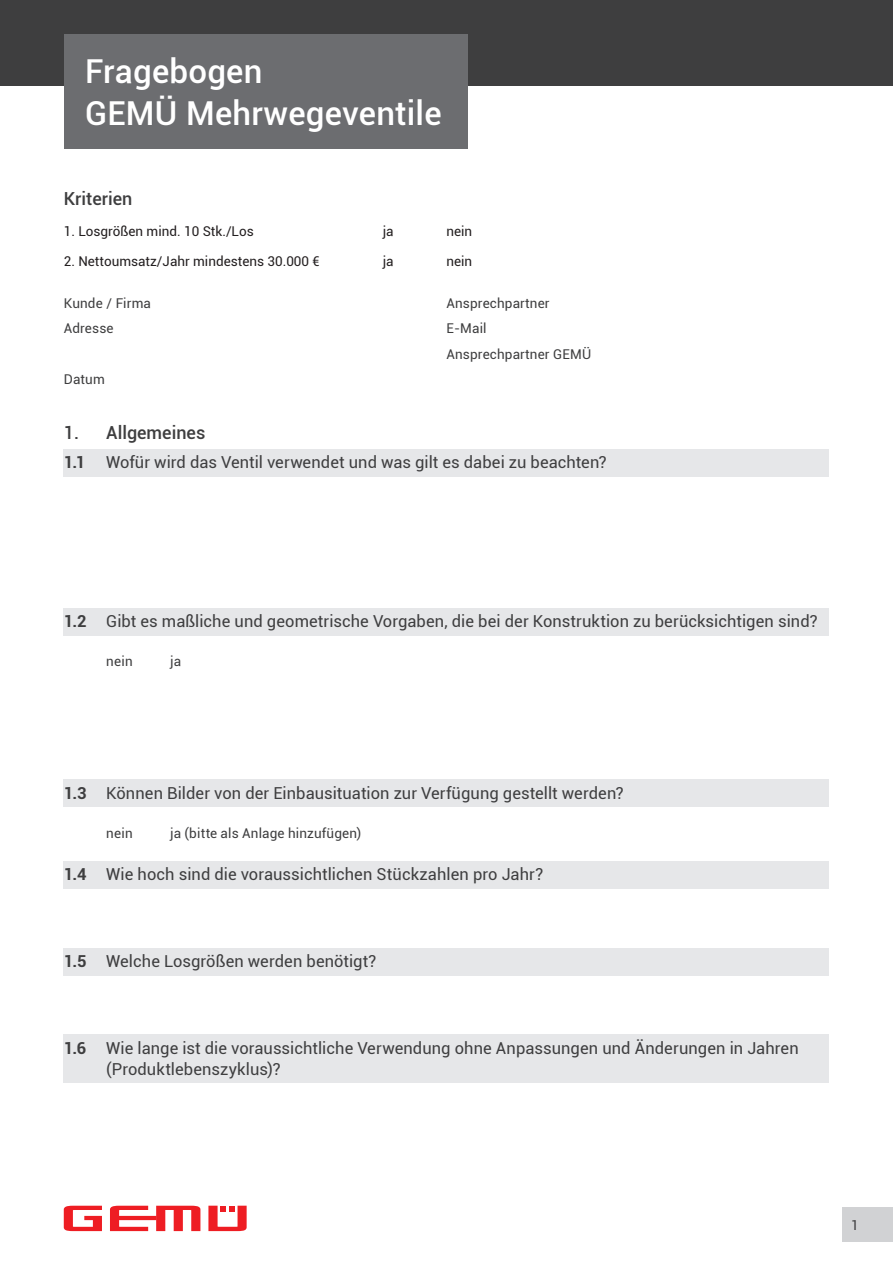
<style>
.page{position:relative;width:893px;height:1263px;background:#fff}
.page>*{position:absolute;margin:0;border:0;box-sizing:border-box;transform-origin:0 0}
.t1{font:500 33px/42px "Roboto";letter-spacing:.005em;color:#fff}
.t2{font:500 18px "Roboto";color:#3e3e3f}
.t3{font:16.5px/21px "Roboto";letter-spacing:.005em;color:#3e3e3f}
.t4{font:700 16.5px "Roboto";color:#3e3e3f}
.t5{font:13.5px/25.5px "Roboto";letter-spacing:.01em;color:#3e3e3f}
.t6{font:13.5px "Roboto";color:#231f20}
.s1{font-weight:700}
</style>
<div class="page">
<div style="left:842px;top:1208px;width:51px;height:34px;background:#d1d2d4"></div>
<svg style="left:110px;top:1206px;width:90px;height:25px"></svg>
<svg style="left:64px;top:1206px;width:38px;height:25px"></svg>
<svg style="left:208px;top:1206px;width:39px;height:25px"></svg>
<div style="left:64px;top:449px;width:765px;height:28px;background:#e6e7e9"></div>
<div style="left:64px;top:608px;width:765px;height:27px;background:#e6e7e9"></div>
<div style="left:64px;top:780px;width:765px;height:27px;background:#e6e7e9"></div>
<div style="left:64px;top:861px;width:765px;height:27px;background:#e6e7e9"></div>
<div style="left:64px;top:948px;width:765px;height:27px;background:#e6e7e9"></div>
<div style="left:64px;top:1035px;width:765px;height:48px;background:#e6e7e9"></div>
<div style="left:0;top:0;width:893px;height:85px;background:#3e3e3f"></div>
<div style="left:64px;top:34px;width:404px;height:115px;background:#6c6d70"></div>
<h1 class="t1" style="left:85px;top:49px;width:358px">Fragebogen<br>GEMÜ Mehrwegeventile</h1>
<p class="t2" style="left:64px;top:186px;width:70px">Kriterien</p>
<p class="t6" style="left:64px;top:221px;width:191px">1. Losgrößen mind. 10 Stk./Los</p>
<p class="t6" style="left:383px;top:221px;width:12px">ja</p>
<p class="t6" style="left:446px;top:221px;width:27px">nein</p>
<p class="t6" style="left:64px;top:252px;width:257px">2. Nettoumsatz/Jahr mindestens 30.000 €</p>
<p class="t6" style="left:383px;top:252px;width:12px">ja</p>
<p class="t6" style="left:446px;top:252px;width:27px">nein</p>
<p class="t5" style="left:64px;top:290px;width:89px">Kunde / Firma</p>
<p class="t5" style="left:446px;top:290px;width:105px">Ansprechpartner</p>
<p class="t5" style="left:64px;top:315px;width:51px">Adresse</p>
<p class="t5" style="left:446px;top:315px;width:146px">E-Mail<br>Ansprechpartner GEMÜ</p>
<p class="t5" style="left:64px;top:366px;width:43px">Datum</p>
<p class="t2" style="left:64px;top:420px;width:143px">1. Allgemeines</p>
<p class="t4" style="left:64px;top:451px;width:23px">1.1</p>
<p class="t3" style="left:106px;top:451px;width:502px">Wofür wird das Ventil verwendet und was gilt es dabei zu beachten?</p>
<p class="t3" style="left:64px;top:610px;width:755px"><span class="s1">1.2</span> Gibt es maßliche und geometrische Vorgaben, die bei der Konstruktion zu berücksichtigen sind?</p>
<p class="t5" style="left:106px;top:648px;width:28px">nein</p>
<p class="t5" style="left:170px;top:648px;width:13px">ja</p>
<p class="t3" style="left:64px;top:782px;width:561px"><span class="s1">1.3</span> Können Bilder von der Einbausituation zur Verfügung gestellt werden?</p>
<p class="t5" style="left:106px;top:820px;width:28px">nein</p>
<p class="t5" style="left:170px;top:820px;width:193px">ja (bitte als Anlage hinzufügen)</p>
<p class="t3" style="left:64px;top:863px;width:481px"><span class="s1">1.4</span> Wie hoch sind die voraussichtlichen Stückzahlen pro Jahr?</p>
<p class="t3" style="left:64px;top:950px;width:314px"><span class="s1">1.5</span> Welche Losgrößen werden benötigt?</p>
<p class="t3" style="left:106px;top:1037px;width:694px;text-indent:-43px"><span class="s1">1.6</span> Wie lange ist die voraussichtliche Verwendung ohne Anpassungen und Änderungen in Jahren (Produktlebenszyklus)?</p>
<p class="t5" style="left:851px;top:1212px;width:9px">1</p>
</div>
